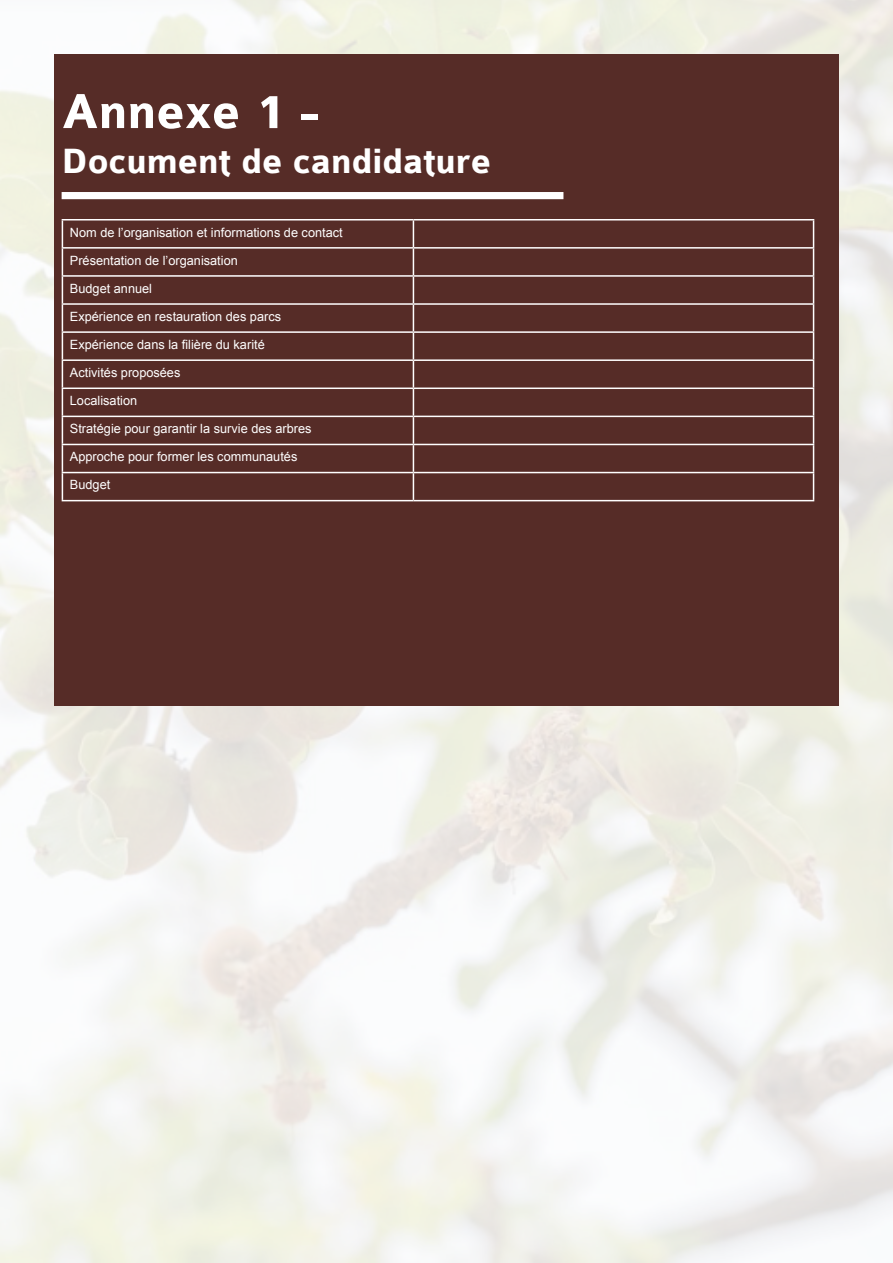
<style>
.page{position:relative;width:893px;height:1263px;background:#fff}
.page>*{position:absolute;margin:0;border:0;box-sizing:border-box;transform-origin:0 0}
.t1{font:700 52.5px "Colaborate";color:#fff}
.t2{font:700 37.5px "Colaborate";color:#fff}
.t3{font:12.75px "Arial";color:#fff}
</style>
<div class="page">
<div style="left:54px;top:54px;width:785px;height:652px;background:#562c27"></div>
<div style="left:62px;top:192px;width:501px;height:7px;background:#fff"></div>
<hr style="left:62px;top:219px;width:351px;height:1px;background:#fff">
<hr style="left:413px;top:219px;width:401px;height:1px;background:#fff">
<hr style="left:62px;top:247px;width:351px;height:2px;background:#fff">
<hr style="left:413px;top:247px;width:401px;height:2px;background:#fff">
<hr style="left:62px;top:275px;width:351px;height:2px;background:#fff">
<hr style="left:413px;top:275px;width:401px;height:2px;background:#fff">
<hr style="left:62px;top:303px;width:351px;height:2px;background:#fff">
<hr style="left:413px;top:303px;width:401px;height:2px;background:#fff">
<hr style="left:62px;top:331px;width:351px;height:2px;background:#fff">
<hr style="left:413px;top:331px;width:401px;height:2px;background:#fff">
<hr style="left:62px;top:359px;width:351px;height:2px;background:#fff">
<hr style="left:413px;top:359px;width:401px;height:2px;background:#fff">
<hr style="left:62px;top:387px;width:351px;height:2px;background:#fff">
<hr style="left:413px;top:387px;width:401px;height:2px;background:#fff">
<hr style="left:62px;top:416px;width:351px;height:1px;background:#fff">
<hr style="left:413px;top:416px;width:401px;height:1px;background:#fff">
<hr style="left:62px;top:444px;width:351px;height:1px;background:#fff">
<hr style="left:413px;top:444px;width:401px;height:1px;background:#fff">
<hr style="left:62px;top:472px;width:351px;height:1px;background:#fff">
<svg style="left:62px;top:220px;width:1px;height:280px"></svg>
<hr style="left:413px;top:472px;width:401px;height:1px;background:#fff">
<svg style="left:413px;top:220px;width:1px;height:280px"></svg>
<svg style="left:813px;top:220px;width:1px;height:280px"></svg>
<hr style="left:62px;top:500px;width:351px;height:1px;background:#fff">
<hr style="left:413px;top:500px;width:401px;height:1px;background:#fff">
<p class="t1" style="left:62px;top:84px;width:258px">Annexe 1 -</p>
<p class="t2" style="left:62px;top:142px;width:431px">Document de candidature</p>
<p class="t3" style="left:70px;top:224px;width:274px">Nom de l’organisation et informations de contact</p>
<p class="t3" style="left:70px;top:252px;width:169px">Présentation de l’organisation</p>
<p class="t3" style="left:70px;top:280px;width:84px">Budget annuel</p>
<p class="t3" style="left:70px;top:308px;width:213px">Expérience en restauration des parcs</p>
<p class="t3" style="left:70px;top:336px;width:196px">Expérience dans la filière du karité</p>
<p class="t3" style="left:70px;top:364px;width:112px">Activités proposées</p>
<p class="t3" style="left:70px;top:392px;width:69px">Localisation</p>
<p class="t3" style="left:70px;top:420px;width:243px">Stratégie pour garantir la survie des arbres</p>
<p class="t3" style="left:70px;top:448px;width:229px">Approche pour former les communautés</p>
<p class="t3" style="left:70px;top:476px;width:42px">Budget</p>
</div>
